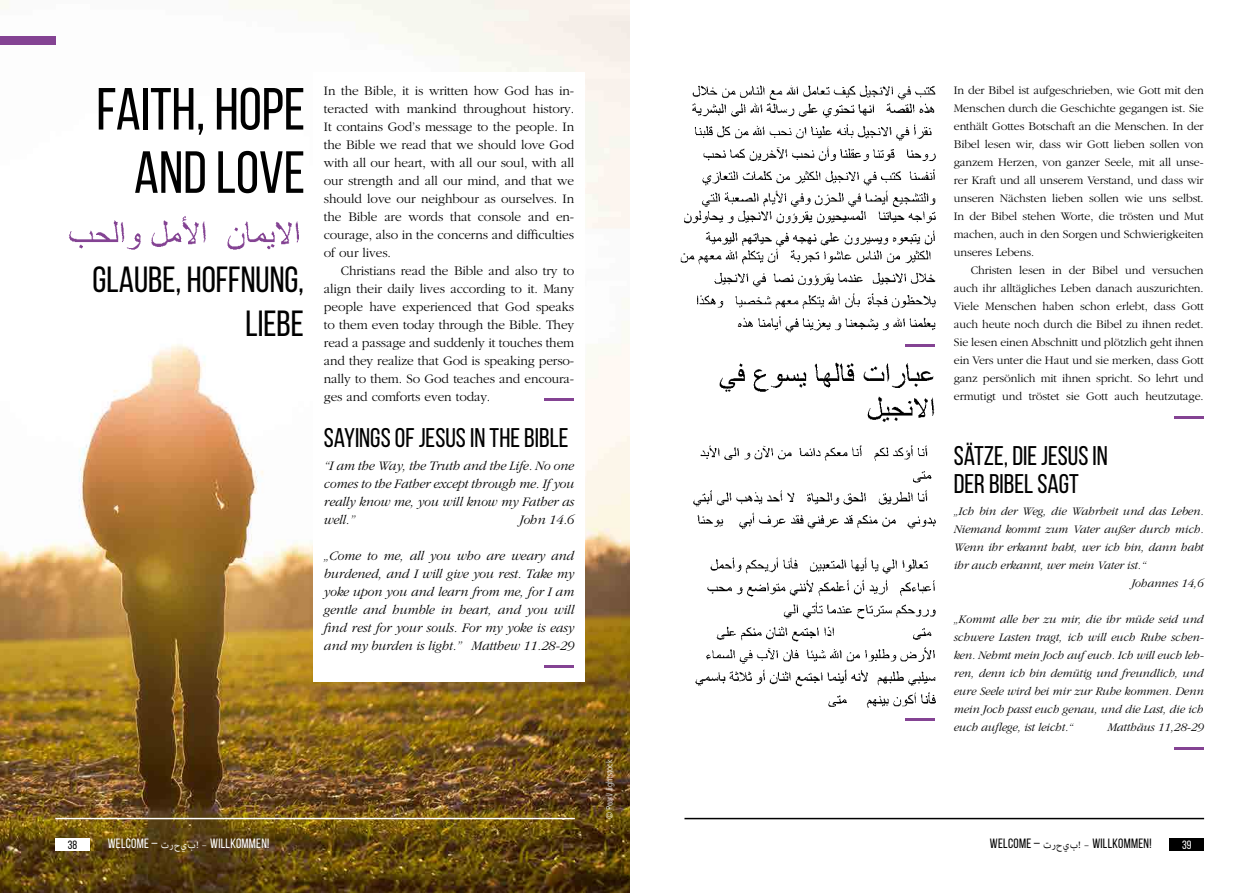
<style>
.page{position:relative;width:1259px;height:893px;background:#fff}
.page>*{position:absolute;margin:0;border:0;box-sizing:border-box;transform-origin:0 0}
.t1{font:59.4px/63.3px "Bebas Neue";color:#000;text-align:right}
.t2{font:36.45px/43.7px "Bebas Neue";color:#000;text-align:right}
.t3{font:27px/28.5px "Bebas Neue";color:#000}
.t4{font:300 13.5px/18px "Garamond LT";letter-spacing:-.01em;color:#000;text-align:justify}
.t5{font:italic 300 13.5px/18px "Garamond LT";letter-spacing:-.01em;color:#000;text-align:justify}
.t6{font:13.5px "Bebas Neue";letter-spacing:.02em;color:#fff}
.t7{font:13.5px "Bebas Neue";letter-spacing:.02em;color:#000}
.t8{font:300 12px/18px "Garamond LT";letter-spacing:-.01em;color:#000;text-align:justify}
.t9{font:italic 300 12px/18px "Garamond LT";letter-spacing:-.01em;color:#000;text-align:justify}
.t10{font:12px "Bebas Neue";color:#000}
.t11{font:12px "Bebas Neue";color:#fff}
.t12{font:300 condensed 9px "Frutiger LT Std";letter-spacing:-.01em;color:#fff}
.s1{font-family:"Adobe Arabic"}
</style>
<div class="page">
<img style="left:0;top:0;width:629px;height:893px">
<div style="left:313px;top:72px;width:272px;height:610px;background:#fff"></div>
<hr style="left:544px;top:399px;width:30px;height:2px;background:#844393">
<hr style="left:544px;top:666px;width:30px;height:2px;background:#844393">
<div style="left:1169px;top:838px;width:35px;height:12px;background:#000"></div>
<div style="left:55px;top:838px;width:35px;height:12px;background:#fff"></div>
<hr style="left:55px;top:818px;width:520px;height:1px;background:#fff">
<hr style="left:684px;top:818px;width:520px;height:1px;background:#000">
<div style="left:0;top:36px;width:55px;height:9px;background:#844393"></div>
<hr style="left:1174px;top:416px;width:29px;height:2px;background:#844393">
<hr style="left:1174px;top:747px;width:29px;height:2px;background:#844393">
<img style="left:680px;top:85px;width:256px;height:623px">
<img style="left:0;top:204px;width:310px;height:54px">
<hr style="left:905px;top:344px;width:29px;height:3px;background:#844393">
<hr style="left:905px;top:719px;width:29px;height:2px;background:#844393">
<p class="t1" style="left:96px;top:77px;width:210px">FAITH, HOPE<br>AND LOVE</p>
<p class="t2" style="left:92px;top:257px;width:213px">GLAUBE, HOFFNUNG,<br>LIEBE</p>
<p class="t4" style="left:324px;top:82px;width:252px">In the Bible, it is written how God has in&shy;teracted with mankind throughout history.<br>It contains God’s message to the people. In the Bible we read that we should love God with all our heart, with all our soul, with all our strength and all our mind, and that we should love our neighbour as ourselves. In the Bible are words that console and en&shy;courage, also in the concerns and difficulties of our lives.</p>
<p class="t4" style="left:324px;top:262px;width:252px;text-indent:17px">Christians read the Bible and also try to align their daily lives according to it. Many people have experienced that God speaks to them even today through the Bible. They read a passage and suddenly it touches them and they realize that God is speaking perso&shy;nally to them. So God teaches and encoura&shy;ges and comforts even today.</p>
<p class="t3" style="left:324px;top:424px;width:246px">SAYINGS OF JESUS IN THE BIBLE</p>
<p class="t5" style="left:324px;top:457px;width:252px">“I am the Way, the Truth and the Life. No one comes to the Father except through me. If you really know me, you will know my Father as well.”</p>
<p class="t5" style="left:519px;top:511px;width:56px">John 14.6</p>
<p class="t5" style="left:324px;top:547px;width:252px">„Come to me, all you who are weary and burdened, and I will give you rest. Take my yoke upon you and learn from me, for I am gentle and humble in heart, and you will find rest for your souls. For my yoke is easy and my burden is light.” Matthew 11.28-29</p>
<p class="t12" style="left:604px;top:819px;width:61px;rotate:-90deg">© Pearl/ lightstock</p>
<p class="t8" style="left:954px;top:81px;width:251px">In der Bibel ist aufgeschrieben, wie Gott mit den Menschen durch die Geschichte gegangen ist. Sie enthält Gottes Botschaft an die Menschen. In der Bibel lesen wir, dass wir Gott lieben sollen von ganzem Herzen, von ganzer Seele, mit all unse&shy;rer Kraft und all unserem Verstand, und dass wir unseren Nächsten lieben sollen wie uns selbst.<br>In der Bibel stehen Worte, die trösten und Mut machen, auch in den Sorgen und Schwierigkeiten unseres Lebens.</p>
<p class="t8" style="left:954px;top:261px;width:251px;text-indent:17px">Christen lesen in der Bibel und versuchen auch ihr alltägliches Leben danach auszurichten.<br>Viele Menschen haben schon erlebt, dass Gott auch heute noch durch die Bibel zu ihnen redet.<br>Sie lesen einen Abschnitt und plötzlich geht ihnen ein Vers unter die Haut und sie merken, dass Gott ganz persönlich mit ihnen spricht. So lehrt und ermutigt und tröstet sie Gott auch heutzutage.</p>
<p class="t3" style="left:954px;top:441px;width:156px">SÄTZE, DIE JESUS IN<br>DER BIBEL SAGT</p>
<p class="t9" style="left:954px;top:503px;width:251px">„Ich bin der Weg, die Wahrheit und das Leben.</p>
<p class="t9" style="left:954px;top:521px;width:251px">Niemand kommt zum Vater außer durch mich.</p>
<p class="t9" style="left:954px;top:539px;width:251px">Wenn ihr erkannt habt, wer ich bin, dann habt</p>
<p class="t9" style="left:954px;top:557px;width:194px">ihr auch erkannt, wer mein Vater ist.“</p>
<p class="t9" style="left:1131px;top:575px;width:74px">Johannes 14,6</p>
<p class="t9" style="left:954px;top:611px;width:251px">„Kommt alle her zu mir, die ihr müde seid und schwere Lasten tragt, ich will euch Ruhe schen&shy;ken. Nehmt mein Joch auf euch. Ich will euch leh&shy;ren, denn ich bin demütig und freundlich, und eure Seele wird bei mir zur Ruhe kommen. Denn mein Joch passt euch genau, und die Last, die ich euch auflege, ist leicht.“</p>
<p class="t9" style="left:1107px;top:719px;width:98px">Matthäus 11,28-29</p>
<p class="t10" style="left:68px;top:838px;width:11px">38</p>
<p class="t6" style="left:108px;top:836px;width:163px">WELCOME – <span class="s1">ت بيح ر –!</span> WILLKOMMEN!</p>
<p class="t7" style="left:990px;top:836px;width:163px">WELCOME – <span class="s1">ت بيح ر –!</span> WILLKOMMEN!</p>
<p class="t11" style="left:1182px;top:838px;width:11px">39</p>
</div>
